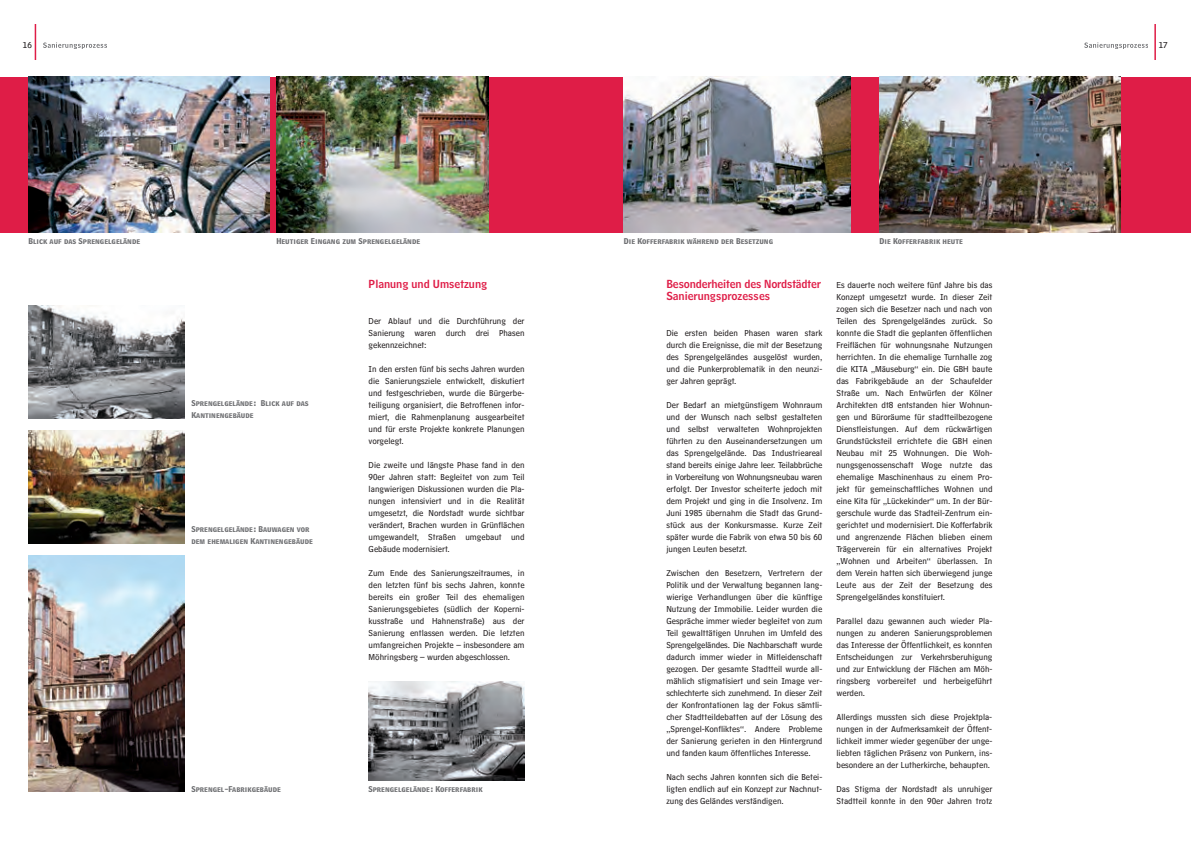
<style>
.page{position:relative;width:1191px;height:842px;background:#fff}
.page>*{position:absolute;margin:0;border:0;box-sizing:border-box;transform-origin:0 0}
.t1{font:11px/12px "HM Headline";color:#df1d47}
.t2{font:9px/12px "HM Text";color:#231f20;text-align:justify}
.t3{font:7px/12px "HM Big Caps";color:#6c6d70}
</style>
<div class="page">
<hr style="left:1154px;top:24px;width:1px;height:36px;background:#df1d47">
<hr style="left:35px;top:24px;width:1px;height:36px;background:#df1d47">
<svg style="left:43px;top:43px;width:42px;height:6px"></svg>
<svg style="left:1084px;top:43px;width:42px;height:6px"></svg>
<div style="left:0;top:77px;width:1191px;height:155px;background:#df1d47"></div>
<img style="left:28px;top:306px;width:156px;height:112px">
<img style="left:28px;top:430px;width:156px;height:114px">
<img style="left:276px;top:77px;width:213px;height:155px">
<img style="left:28px;top:77px;width:241px;height:155px">
<img style="left:369px;top:681px;width:155px;height:99px">
<img style="left:624px;top:77px;width:226px;height:155px">
<img style="left:879px;top:77px;width:241px;height:155px">
<img style="left:28px;top:555px;width:156px;height:237px">
<p class="t2" style="left:23px;top:40px;width:10px">16</p>
<p class="t2" style="left:1158px;top:40px;width:10px">17</p>
<p class="t3" style="left:28px;top:235px;width:113px">Blick auf das Sprengelgelände</p>
<p class="t3" style="left:276px;top:235px;width:145px">Heutiger Eingang zum Sprengelgelände</p>
<p class="t3" style="left:624px;top:235px;width:151px">Die Kofferfabrik während der Besetzung</p>
<p class="t3" style="left:879px;top:235px;width:85px">Die Kofferfabrik heute</p>
<p class="t3" style="left:191px;top:397px;width:119px">Sprengelgelände: Blick auf das<br>Kantinengebäude</p>
<p class="t3" style="left:191px;top:523px;width:123px">Sprengelgelände: Bauwagen vor dem ehemaligen Kantinengebäude</p>
<p class="t1" style="left:369px;top:279px;width:120px">Planung und Umsetzung</p>
<p class="t2" style="left:369px;top:316px;width:157px">Der Ablauf und die Durchführung der Sanierung waren durch drei Phasen gekennzeichnet:</p>
<p class="t2" style="left:369px;top:364px;width:157px">In den ersten fünf bis sechs Jahren wurden die Sanierungsziele entwickelt, diskutiert und festgeschrieben, wurde die Bürgerbe&shy;teiligung organisiert, die Betroffenen infor&shy;miert, die Rahmenplanung ausgearbeitet und für erste Projekte konkrete Planungen vorgelegt.</p>
<p class="t2" style="left:369px;top:460px;width:157px">Die zweite und längste Phase fand in den 90er Jahren statt: Begleitet von zum Teil langwierigen Diskussionen wurden die Pla&shy;nungen intensiviert und in die Realität umgesetzt, die Nordstadt wurde sichtbar verändert, Brachen wurden in Grünflächen umgewandelt, Straßen umgebaut und Gebäude modernisiert.</p>
<p class="t2" style="left:369px;top:568px;width:157px">Zum Ende des Sanierungszeitraumes, in den letzten fünf bis sechs Jahren, konnte bereits ein großer Teil des ehemaligen Sanierungsgebietes (südlich der Koperni&shy;kusstraße und Hahnenstraße) aus der Sanierung entlassen werden. Die letzten umfangreichen Projekte – insbesondere am Möhringsberg – wurden abgeschlossen.</p>
<p class="t3" style="left:191px;top:783px;width:91px">Sprengel-Fabrikgebäude</p>
<p class="t3" style="left:368px;top:783px;width:116px">Sprengelgelände: Kofferfabrik</p>
<p class="t1" style="left:666px;top:279px;width:156px">Besonderheiten des Nordstädter<br>Sanierungsprozesses</p>
<p class="t2" style="left:666px;top:328px;width:157px">Die ersten beiden Phasen waren stark durch die Ereignisse, die mit der Besetzung des Sprengelgeländes ausgelöst wurden, und die Punkerproblematik in den neunzi&shy;ger Jahren geprägt.</p>
<p class="t2" style="left:666px;top:400px;width:157px">Der Bedarf an mietgünstigem Wohnraum und der Wunsch nach selbst gestalteten und selbst verwalteten Wohnprojekten führten zu den Auseinandersetzungen um das Sprengelgelände. Das Industrieareal stand bereits einige Jahre leer. Teilabbrüche in Vorbereitung von Wohnungsneubau waren erfolgt. Der Investor scheiterte jedoch mit dem Projekt und ging in die Insolvenz. Im Juni 1985 übernahm die Stadt das Grund&shy;stück aus der Konkursmasse. Kurze Zeit später wurde die Fabrik von etwa 50 bis 60 jungen Leuten besetzt.</p>
<p class="t2" style="left:666px;top:568px;width:157px">Zwischen den Besetzern, Vertretern der Politik und der Verwaltung begannen lang&shy;wierige Verhandlungen über die künftige Nutzung der Immobilie. Leider wurden die Gespräche immer wieder begleitet von zum Teil gewalttätigen Unruhen im Umfeld des Sprengelgeländes. Die Nachbarschaft wurde dadurch immer wieder in Mitleidenschaft gezogen. Der gesamte Stadtteil wurde all&shy;mählich stigmatisiert und sein Image ver&shy;schlechterte sich zunehmend. In dieser Zeit der Konfrontationen lag der Fokus sämtli&shy;cher Stadtteildebatten auf der Lösung des „Sprengel-Konfliktes“. Andere Probleme der Sanierung gerieten in den Hintergrund und fanden kaum öffentliches Interesse.</p>
<p class="t2" style="left:666px;top:772px;width:157px">Nach sechs Jahren konnten sich die Betei&shy;ligten endlich auf ein Konzept zur Nachnut&shy;zung des Geländes verständigen.</p>
<p class="t2" style="left:836px;top:280px;width:157px">Es dauerte noch weitere fünf Jahre bis das Konzept umgesetzt wurde. In dieser Zeit zogen sich die Besetzer nach und nach von Teilen des Sprengelgeländes zurück. So konnte die Stadt die geplanten öffentlichen Freiflächen für wohnungsnahe Nutzungen herrichten. In die ehemalige Turnhalle zog die KITA „Mäuseburg“ ein. Die GBH baute das Fabrikgebäude an der Schaufelder Straße um. Nach Entwürfen der Kölner Architekten dt8 entstanden hier Wohnun&shy;gen und Büroräume für stadtteilbezogene Dienstleistungen. Auf dem rückwärtigen Grundstücksteil errichtete die GBH einen Neubau mit 25 Wohnungen. Die Woh&shy;nungsgenossenschaft Woge nutzte das ehemalige Maschinenhaus zu einem Pro&shy;jekt für gemeinschaftliches Wohnen und eine Kita für „Lückekinder“ um. In der Bür&shy;gerschule wurde das Stadteil-Zentrum ein&shy;gerichtet und modernisiert. Die Kofferfabrik und angrenzende Flächen blieben einem Trägerverein für ein alternatives Projekt „Wohnen und Arbeiten“ überlassen. In dem Verein hatten sich überwiegend junge Leute aus der Zeit der Besetzung des Sprengelgeländes konstituiert.</p>
<p class="t2" style="left:836px;top:616px;width:157px">Parallel dazu gewannen auch wieder Pla&shy;nungen zu anderen Sanierungsproblemen das Interesse der Öffentlichkeit, es konnten Entscheidungen zur Verkehrsberuhigung und zur Entwicklung der Flächen am Möh&shy;ringsberg vorbereitet und herbeigeführt werden.</p>
<p class="t2" style="left:836px;top:712px;width:157px">Allerdings mussten sich diese Projektpla&shy;nungen in der Aufmerksamkeit der Öffent&shy;lichkeit immer wieder gegenüber der unge&shy;liebten täglichen Präsenz von Punkern, ins&shy;besondere an der Lutherkirche, behaupten.</p>
<p class="t2" style="left:836px;top:784px;width:157px">Das Stigma der Nordstadt als unruhiger<br>Stadtteil konnte in den 90er Jahren trotz</p>
</div>
